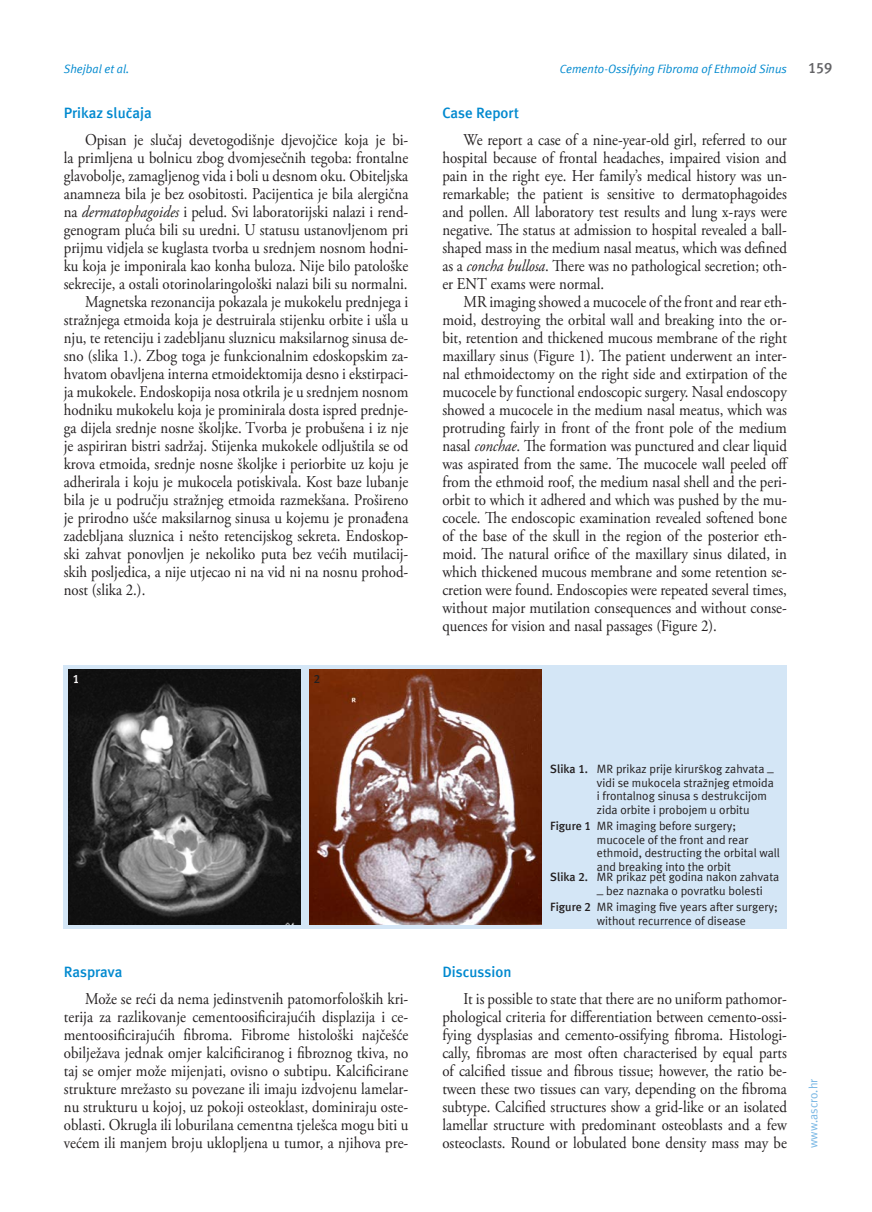
<style>
.page{position:relative;width:872px;height:1212px;background:#fff}
.page>*{position:absolute;margin:0;border:0;box-sizing:border-box;transform-origin:0 0}
.t1{font:16.5px/18px "Adobe Garamond Pro";color:#231f20;text-align:justify;scale:.9 1}
.t2{font:700 15px "Meta ASC";color:#0089cf}
.t3{font:700 15px "Meta ASC";color:#636366}
.t4{font:12px/13.5px "Meta ASC";color:#231f20}
.t5{font:italic 12px "Meta ASC";color:#0089cf}
.t6{font:12px "Meta ASC";color:#77b6e4}
.t7{font:700 12px "Meta ASC";color:#fff}
.t8{font:700 12px "Meta ASC";color:#231f20}
.s1{font-style:italic}
.s2{font-weight:700}
</style>
<div class="page">
<div style="left:64px;top:665px;width:723px;height:264px;background:#d4e6f6"></div>
<img style="left:68px;top:669px;width:232px;height:255px">
<img style="left:309px;top:669px;width:232px;height:255px">
<svg style="left:73px;top:675px;width:6px;height:9px"></svg>
<p class="t5" style="left:64px;top:62px;width:67px">Shejbal et al.</p>
<p class="t5" style="left:559px;top:62px;width:229px">Cemento-Ossifying Fibroma of Ethmoid Sinus</p>
<p class="t3" style="left:808px;top:59px;width:26px">159</p>
<p class="t2" style="left:64px;top:104px;width:89px">Prikaz slučaja</p>
<p class="t1" style="left:85px;top:131px;width:361px">Opisan je slučaj devetogodišnje djevojčice koja je bi-</p>
<p class="t1" style="left:64px;top:149px;width:384px">la primljena u bolnicu zbog dvomjesečnih tegoba: frontalne</p>
<p class="t1" style="left:64px;top:167px;width:384px">glavobolje, zamagljenog vida i boli u desnom oku. Obiteljska</p>
<p class="t1" style="left:64px;top:185px;width:384px">anamneza bila je bez osobitosti. Pacijentica je bila alergična</p>
<p class="t1" style="left:64px;top:203px;width:384px">na <span class="s1">dermatophagoides</span> i pelud. Svi laboratorijski nalazi i rend-</p>
<p class="t1" style="left:64px;top:221px;width:384px">genogram pluća bili su uredni. U statusu ustanovljenom pri</p>
<p class="t1" style="left:64px;top:239px;width:384px">prijmu vidjela se kuglasta tvorba u srednjem nosnom hodni-</p>
<p class="t1" style="left:64px;top:257px;width:384px">ku koja je imponirala kao konha buloza. Nije bilo patološke</p>
<p class="t1" style="left:64px;top:275px;width:383px">sekrecije, a ostali otorinolaringološki nalazi bili su normalni.</p>
<p class="t1" style="left:85px;top:293px;width:361px">Magnetska rezonancija pokazala je mukokelu prednjega i</p>
<p class="t1" style="left:64px;top:311px;width:384px">stražnjega etmoida koja je destruirala stijenku orbite i ušla u</p>
<p class="t1" style="left:64px;top:329px;width:384px">nju, te retenciju i zadebljanu sluznicu maksilarnog sinusa de-</p>
<p class="t1" style="left:64px;top:347px;width:384px">sno (slika 1.). Zbog toga je funkcionalnim edoskopskim za-</p>
<p class="t1" style="left:64px;top:365px;width:384px">hvatom obavljena interna etmoidektomija desno i ekstirpaci-</p>
<p class="t1" style="left:64px;top:383px;width:384px">ja mukokele. Endoskopija nosa otkrila je u srednjem nosnom</p>
<p class="t1" style="left:64px;top:401px;width:384px">hodniku mukokelu koja je prominirala dosta ispred prednje-</p>
<p class="t1" style="left:64px;top:419px;width:384px">ga dijela srednje nosne školjke. Tvorba je probušena i iz nje</p>
<p class="t1" style="left:64px;top:437px;width:384px">je aspiriran bistri sadržaj. Stijenka mukokele odljuštila se od</p>
<p class="t1" style="left:64px;top:455px;width:384px">krova etmoida, srednje nosne školjke i periorbite uz koju je</p>
<p class="t1" style="left:64px;top:473px;width:384px">adherirala i koju je mukocela potiskivala. Kost baze lubanje</p>
<p class="t1" style="left:64px;top:491px;width:384px">bila je u području stražnjeg etmoida razmekšana. Prošireno</p>
<p class="t1" style="left:64px;top:509px;width:384px">je prirodno ušće maksilarnog sinusa u kojemu je pronađena</p>
<p class="t1" style="left:64px;top:527px;width:384px">zadebljana sluznica i nešto retencijskog sekreta. Endoskop-</p>
<p class="t1" style="left:64px;top:545px;width:384px">ski zahvat ponovljen je nekoliko puta bez većih mutilacij-</p>
<p class="t1" style="left:64px;top:563px;width:384px">skih posljedica, a nije utjecao ni na vid ni na nosnu prohod-</p>
<p class="t1" style="left:64px;top:581px;width:92px">nost (slika 2.).</p>
<p class="t2" style="left:442px;top:104px;width:78px">Case Report</p>
<p class="t1" style="left:442px;top:131px;width:384px;text-indent:21px">We report a case of a nine-year-old girl, referred to our hospital because of frontal headaches, impaired vision and pain in the right eye. Her family’s medical history was un&shy;remarkable; the patient is sensitive to dermatophagoides and pollen. All laboratory test results and lung x-rays were negative. The status at admission to hospital revealed a ball&shy;shaped mass in the medium nasal meatus, which was defined as a <span class="s1">concha bullosa</span>. There was no pathological secretion; oth&shy;er ENT exams were normal.</p>
<p class="t1" style="left:442px;top:293px;width:386px;text-indent:21px">MR imaging showed a mucocele of the front and rear eth&shy;moid, destroying the orbital wall and breaking into the or&shy;bit, retention and thickened mucous membrane of the right maxillary sinus (Figure 1). The patient underwent an inter&shy;nal ethmoidectomy on the right side and extirpation of the mucocele by functional endoscopic surgery. Nasal endoscopy showed a mucocele in the medium nasal meatus, which was protruding fairly in front of the front pole of the medium nasal <span class="s1">conchae</span>. The formation was punctured and clear liquid was aspirated from the same. The mucocele wall peeled off from the ethmoid roof, the medium nasal shell and the peri&shy;orbit to which it adhered and which was pushed by the mu&shy;cocele. The endoscopic examination revealed softened bone of the base of the skull in the region of the posterior eth&shy;moid. The natural orifice of the maxillary sinus dilated, in which thickened mucous membrane and some retention se&shy;cretion were found. Endoscopies were repeated several times, without major mutilation consequences and without conse&shy;quences for vision and nasal passages (Figure 2).</p>
<p class="t7" style="left:73px;top:672px;width:8px">1</p>
<p class="t8" style="left:314px;top:672px;width:8px">2</p>
<p class="t2" style="left:64px;top:963px;width:60px">Rasprava</p>
<p class="t1" style="left:64px;top:990px;width:384px;text-indent:21px">Može se reći da nema jedinstvenih patomorfoloških kri&shy;terija za razlikovanje cementoosificirajućih displazija i ce&shy;mentoosificirajućih fibroma. Fibrome histološki najčešće obilježava jednak omjer kalcificiranog i fibroznog tkiva, no taj se omjer može mijenjati, ovisno o subtipu. Kalcificirane strukture mrežasto su povezane ili imaju izdvojenu lamelar&shy;nu strukturu u kojoj, uz pokoji osteoklast, dominiraju oste&shy;oblasti. Okrugla ili loburilana cementna tjelešca mogu biti u većem ili manjem broju uklopljena u tumor, a njihova pre-</p>
<p class="t4" style="left:597px;top:762px;width:178px;text-indent:-47px"><span class="s2">Slika 1.</span> MR prikaz prije kirurškog zahvata – vidi se mukocela stražnjeg etmoida i frontalnog sinusa s destrukcijom zida orbite i probojem u orbitu</p>
<p class="t4" style="left:597px;top:819px;width:184px;text-indent:-47px"><span class="s2">Figure 1</span> MR imaging before surgery; mucocele of the front and rear ethmoid, destructing the orbital wall and breaking into the orbit</p>
<p class="t4" style="left:550px;top:870px;width:231px"><span class="s2">Slika 2.</span> MR prikaz pet godina nakon zahvata</p>
<p class="t4" style="left:550px;top:882px;width:229px;line-height:16.5px;text-indent:47px">– bez naznaka o povratku bolesti<br><span class="s2">Figure 2</span> MR imaging five years after surgery;</p>
<p class="t4" style="left:597px;top:913px;width:151px">without recurrence of disease</p>
<p class="t2" style="left:442px;top:963px;width:70px">Discussion</p>
<p class="t1" style="left:442px;top:990px;width:384px;text-indent:21px">It is possible to state that there are no uniform pathomor&shy;phological criteria for differentiation between cemento-ossi&shy;fying dysplasias and cemento-ossifying fibroma. Histologi&shy;cally, fibromas are most often characterised by equal parts of calcified tissue and fibrous tissue; however, the ratio be&shy;tween these two tissues can vary, depending on the fibroma subtype. Calcified structures show a grid-like or an isolated lamellar structure with predominant osteoblasts and a few osteoclasts. Round or lobulated bone density mass may be</p>
<p class="t6" style="left:806px;top:1148px;width:71px;rotate:-90deg">www.ascro.hr</p>
</div>
